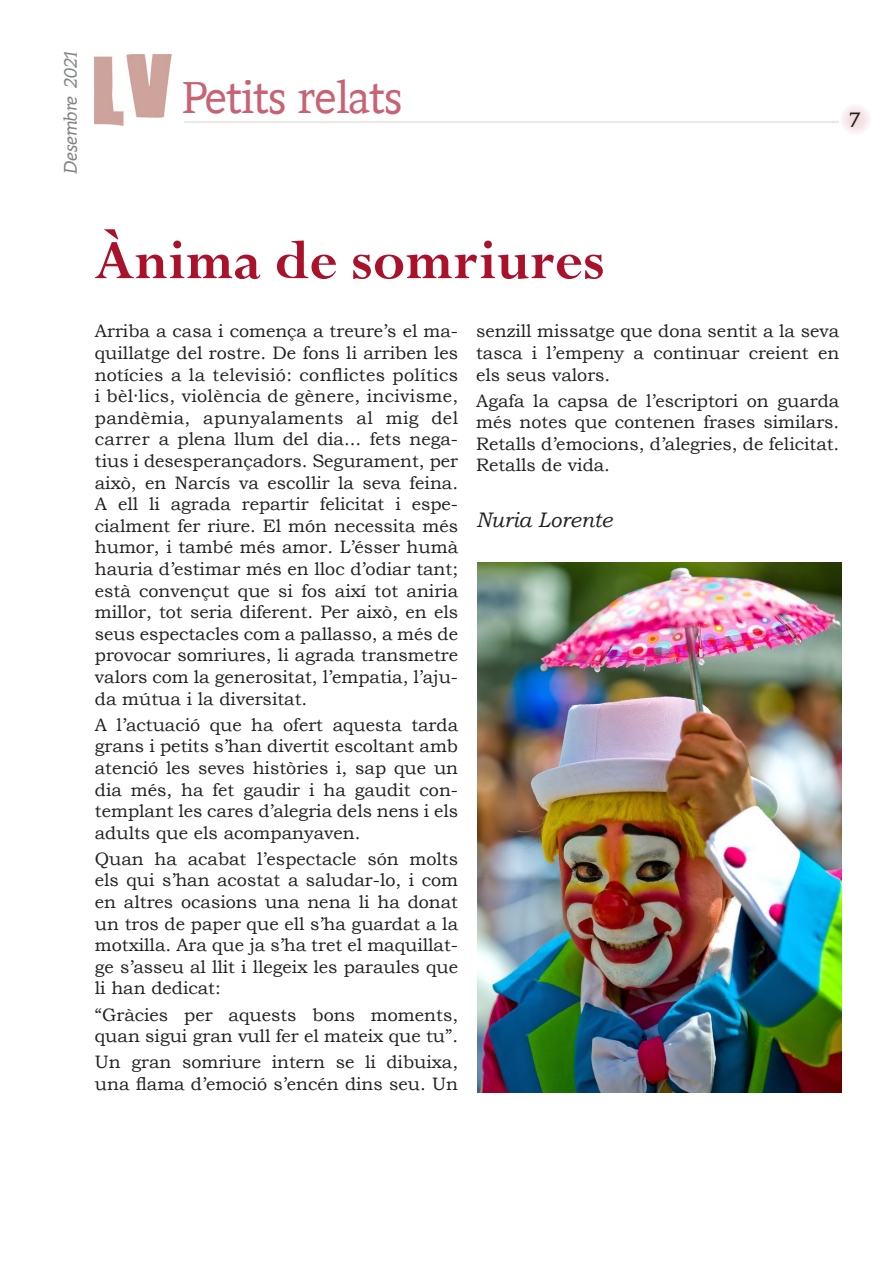
<style>
.page{position:relative;width:893px;height:1263px;background:#fff}
.page>*{position:absolute;margin:0;border:0;box-sizing:border-box;transform-origin:0 0}
.TITOL_TEMA{font:700 60px "Perpetua";color:#aa122b}
.t1{font:45px "Contra";letter-spacing:-.02em;color:#c76373}
.BOOK_ANTIQUA_TEXT{font:italic 21px "Bookman Old Style";color:#231f20}
.t2{font:21px "Contra";color:#231f20}
.BOOK_ANTIQUA_TEXT-2{font:18px/21.6px "Bookman Old Style";color:#231f20;text-align:justify}
.t3{font:italic 18px "Contra";letter-spacing:-.02em;color:#808285}
</style>
<div class="page">
<svg style="left:841px;top:104px;width:30px;height:30px"></svg>
<div style="left:840px;top:104px;width:32px;height:31px;border:2px solid #231f20;border-radius:50%"></div>
<hr style="left:184px;top:116px;width:656px;height:2px;background:#231f20">
<img style="left:94px;top:54px;width:78px;height:71px">
<img style="left:477px;top:563px;width:364px;height:530px">
<p class="t3" style="left:60px;top:174px;width:126px;rotate:-90deg">Desembre 2021</p>
<p class="t1" style="left:182px;top:71px;width:222px">Petits relats</p>
<p class="t2" style="left:849px;top:107px;width:14px">7</p>
<p class="TITOL_TEMA" style="left:94px;top:223px;width:512px">Ànima de somriures</p>
<p class="BOOK_ANTIQUA_TEXT-2" style="left:95px;top:320px;width:365px">Arriba a casa i comença a treure’s el ma&shy;quillatge del rostre. De fons li arriben les notícies a la televisió: conflictes polítics i bèl·lics, violència de gènere, incivisme, pandèmia, apunyalaments al mig del carrer a plena llum del dia... fets nega&shy;tius i desesperançadors. Segurament, per això, en Narcís va escollir la seva feina.<br>A ell li agrada repartir felicitat i espe&shy;cialment fer riure. El món necessita més humor, i també més amor. L’ésser humà hauria d’estimar més en lloc d’odiar tant; està convençut que si fos així tot aniria millor, tot seria diferent. Per això, en els seus espectacles com a pallasso, a més de provocar somriures, li agrada transmetre valors com la generositat, l’empatia, l’aju&shy;da mútua i la diversitat.</p>
<p class="BOOK_ANTIQUA_TEXT-2" style="left:95px;top:714px;width:365px">A l’actuació que ha ofert aquesta tarda grans i petits s’han divertit escoltant amb atenció les seves històries i, sap que un dia més, ha fet gaudir i ha gaudit con&shy;templant les cares d’alegria dels nens i els adults que els acompanyaven.</p>
<p class="BOOK_ANTIQUA_TEXT-2" style="left:95px;top:848px;width:365px">Quan ha acabat l’espectacle són molts els qui s’han acostat a saludar-lo, i com en altres ocasions una nena li ha donat un tros de paper que ell s’ha guardat a la motxilla. Ara que ja s’ha tret el maquillat&shy;ge s’asseu al llit i llegeix les paraules que li han dedicat:</p>
<p class="BOOK_ANTIQUA_TEXT-2" style="left:95px;top:1004px;width:365px">“Gràcies per aquests bons moments, quan sigui gran vull fer el mateix que tu”.</p>
<p class="BOOK_ANTIQUA_TEXT-2" style="left:95px;top:1051px;width:365px">Un gran somriure intern se li dibuixa, una flama d’emoció s’encén dins seu. Un</p>
<p class="BOOK_ANTIQUA_TEXT-2" style="left:476px;top:320px;width:365px">senzill missatge que dona sentit a la seva tasca i l’empeny a continuar creient en els seus valors.</p>
<p class="BOOK_ANTIQUA_TEXT-2" style="left:476px;top:390px;width:365px">Agafa la capsa de l’escriptori on guarda més notes que contenen frases similars.<br>Retalls d’emocions, d’alegries, de felicitat.<br>Retalls de vida.</p>
<p class="BOOK_ANTIQUA_TEXT" style="left:476px;top:506px;width:138px">Nuria Lorente</p>
</div>
